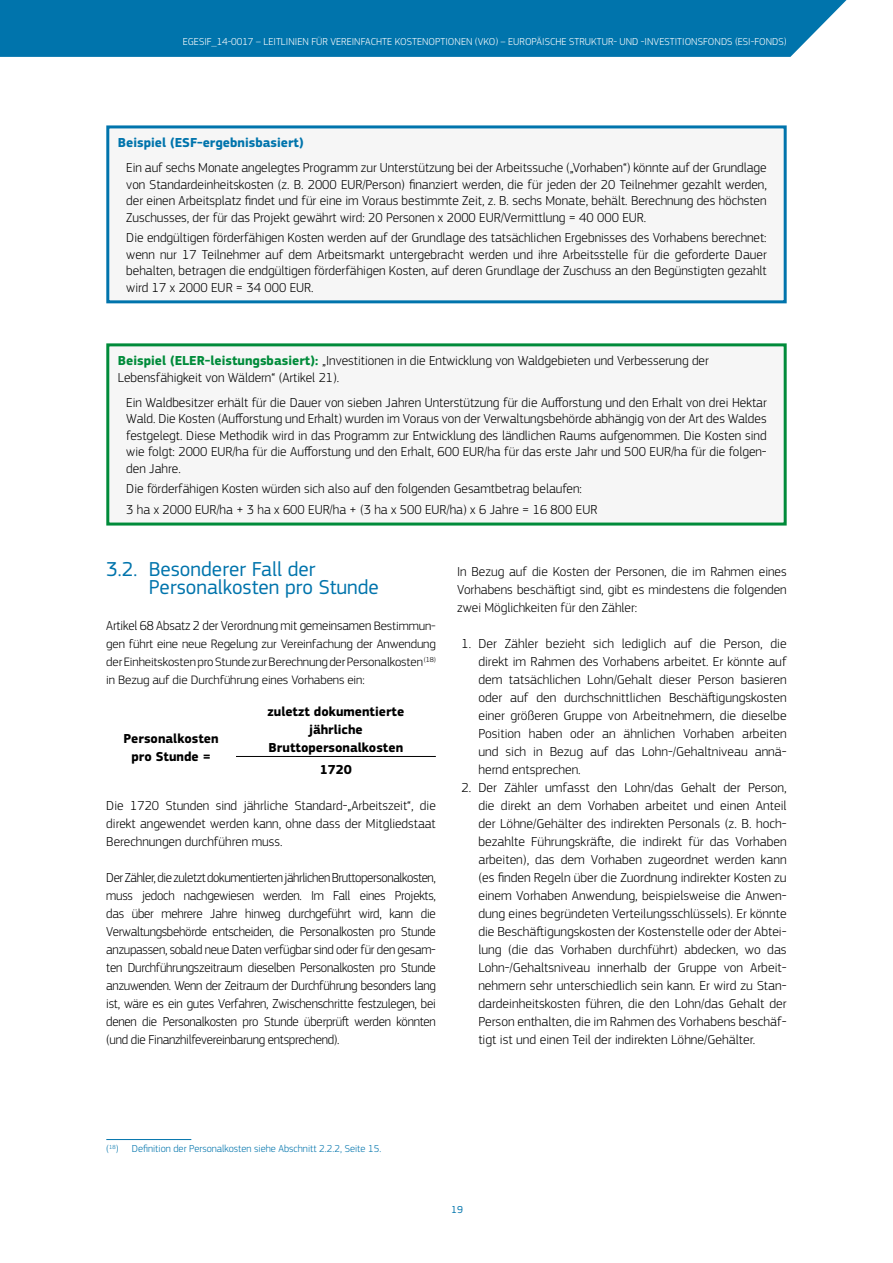
<style>
.page{position:relative;width:893px;height:1263px;background:#fff}
.page>*{position:absolute;margin:0;border:0;box-sizing:border-box;transform-origin:0 0}
.t1{font:21px/18px "EC Square Sans Pro";color:#0074ac}
.t2{font:300 13.5px/18px "EC Square Sans Pro";color:#000;text-align:justify}
.t3{font:700 13.5px/18px "EC Square Sans Pro";color:#000;text-align:center}
.t4{font:700 13.5px "EC Square Sans Pro";color:#0074ac}
.t5{font:300 12.75px/18px "EC Square Sans Pro";letter-spacing:-.01em;color:#000;text-align:justify}
.t6{font:300 10.5px "EC Square Sans Pro";letter-spacing:.005em;color:#fff}
.t7{font:300 10.5px "EC Square Sans Pro";color:#0074ac}
.t8{font:10.5px "EC Square Sans Pro";color:#0074ac}
.s1{font-weight:700;color:#008b3a}
.s2{font-size:12.75px}
</style>
<div class="page">
<div style="left:0;top:0;width:847px;height:57px;background:#0074ac"></div>
<div style="left:108px;top:127px;width:677px;height:175px;background:#f6f6f6"></div>
<div style="left:106px;top:125px;width:681px;height:178px;border:3px solid #0074ac"></div>
<div style="left:108px;top:345px;width:677px;height:179px;background:#f6f6f6"></div>
<div style="left:106px;top:343px;width:681px;height:182px;border:3px solid #008b3a"></div>
<hr style="left:236px;top:756px;width:200px;height:1px;background:#000">
<hr style="left:106px;top:1139px;width:85px;height:1px;background:#0074ac">
<p class="t6" style="left:183px;top:35px;width:605px">EGESIF_14-0017 – LEITLINIEN FÜR VEREINFACHTE KOSTENOPTIONEN (VKO) – EUROPÄISCHE STRUKTUR- UND -INVESTITIONSFONDS (ESI-FONDS)</p>
<p class="t4" style="left:118px;top:135px;width:187px">Beispiel (ESF-ergebnisbasiert)</p>
<p class="t2" style="left:126px;top:159px;width:642px;line-height:16.5px">Ein auf sechs Monate angelegtes Programm zur Unterstützung bei der Arbeitssuche („Vorhaben“) könnte auf der Grundlage von Standardeinheitskosten (z. B. 2000 EUR/Person) finanziert werden, die für jeden der 20 Teilnehmer gezahlt werden, der einen Arbeitsplatz findet und für eine im Voraus bestimmte Zeit, z. B. sechs Monate, behält. Berechnung des höchsten Zuschusses, der für das Projekt gewährt wird: 20 Personen x 2000 EUR/Vermittlung = 40 000 EUR.</p>
<p class="t2" style="left:126px;top:230px;width:642px;line-height:16.5px">Die endgültigen förderfähigen Kosten werden auf der Grundlage des tatsächlichen Ergebnisses des Vorhabens berechnet: wenn nur 17 Teilnehmer auf dem Arbeitsmarkt untergebracht werden und ihre Arbeitsstelle für die geforderte Dauer behalten, betragen die endgültigen förderfähigen Kosten, auf deren Grundlage der Zuschuss an den Begünstigten gezahlt wird 17 x 2000 EUR = 34 000 EUR.</p>
<p class="t2" style="left:118px;top:352px;width:593px;line-height:16.5px"><span class="s1">Beispiel (ELER-leistungsbasiert):</span> „Investitionen in die Entwicklung von Waldgebieten und Verbesserung der<br>Lebensfähigkeit von Wäldern“ (Artikel 21).</p>
<p class="t2" style="left:126px;top:394px;width:642px;line-height:16.5px">Ein Waldbesitzer erhält für die Dauer von sieben Jahren Unterstützung für die Aufforstung und den Erhalt von drei Hektar Wald. Die Kosten (Aufforstung und Erhalt) wurden im Voraus von der Verwaltungsbehörde abhängig von der Art des Waldes festgelegt. Diese Methodik wird in das Programm zur Entwicklung des ländlichen Raums aufgenommen. Die Kosten sind wie folgt: 2000 EUR/ha für die Aufforstung und den Erhalt, 600 EUR/ha für das erste Jahr und 500 EUR/ha für die folgen&shy;den Jahre.</p>
<p class="t2" style="left:126px;top:478px;width:472px;line-height:20.7px">Die förderfähigen Kosten würden sich also auf den folgenden Gesamtbetrag belaufen:<br>3 ha x 2000 EUR/ha + 3 ha x 600 EUR/ha + (3 ha x 500 EUR/ha) x 6 Jahre = 16 800 EUR</p>
<h1 class="t1" style="left:149px;top:560px;width:232px;text-indent:-43px">3.2. Besonderer Fall der<br>Personalkosten pro Stunde</h1>
<p class="t2" style="left:106px;top:616px;width:331px">Artikel 68 Absatz 2 der Verordnung mit gemeinsamen <span class="s2">Bestimmun-</span></p>
<p class="t5" style="left:106px;top:635px;width:331px">gen führt eine neue Regelung zur Vereinfachung der Anwendung der Einheitskosten pro Stunde zur Berechnung der Personalkosten<sup>(18) </sup>in Bezug auf die Durchführung eines Vorhabens ein:</p>
<p class="t3" style="left:267px;top:702px;width:138px">zuletzt dokumentierte jährliche<br>Bruttopersonalkosten</p>
<p class="t3" style="left:320px;top:761px;width:34px">1720</p>
<p class="t2" style="left:106px;top:796px;width:331px">Die 1720 Stunden sind jährliche Standard-„Arbeitszeit“, die direkt angewendet werden kann, ohne dass der Mitgliedstaat Berechnungen durchführen muss.</p>
<p class="t2" style="left:106px;top:868px;width:331px">Der Zähler, die zuletzt dokumentierten jährlichen Bruttopersonalkosten, muss jedoch nachgewiesen werden. Im Fall eines Projekts, das über mehrere Jahre hinweg durchgeführt wird, kann die Verwaltungsbehörde entscheiden, die Personalkosten pro Stunde anzupassen, sobald neue Daten verfügbar sind oder für den gesam&shy;ten Durchführungszeitraum dieselben Personalkosten pro Stunde anzuwenden. Wenn der Zeitraum der Durchführung besonders lang ist, wäre es ein gutes Verfahren, Zwischenschritte festzulegen, bei denen die Personalkosten pro Stunde überprüft werden könnten (und die Finanzhilfevereinbarung entsprechend).</p>
<p class="t3" style="left:124px;top:729px;width:96px">Personalkosten pro Stunde =</p>
<p class="t2" style="left:457px;top:562px;width:331px">In Bezug auf die Kosten der Personen, die im Rahmen eines Vorhabens beschäftigt sind, gibt es mindestens die folgenden zwei Möglichkeiten für den Zähler:</p>
<p class="t2" style="left:478px;top:634px;width:310px;text-indent:-17px">1. Der Zähler bezieht sich lediglich auf die Person, die direkt im Rahmen des Vorhabens arbeitet. Er könnte auf dem tatsächlichen Lohn/Gehalt dieser Person basieren oder auf den durchschnittlichen Beschäftigungskosten einer größeren Gruppe von Arbeitnehmern, die dieselbe Position haben oder an ähnlichen Vorhaben arbeiten und sich in Bezug auf das Lohn-/Gehaltniveau annä&shy;hernd entsprechen.</p>
<p class="t2" style="left:478px;top:778px;width:310px;text-indent:-17px">2. Der Zähler umfasst den Lohn/das Gehalt der Person, die direkt an dem Vorhaben arbeitet und einen Anteil der Löhne/Gehälter des indirekten Personals (z. B. hoch&shy;bezahlte Führungskräfte, die indirekt für das Vorhaben arbeiten), das dem Vorhaben zugeordnet werden kann (es finden Regeln über die Zuordnung indirekter Kosten zu einem Vorhaben Anwendung, beispielsweise die Anwen&shy;dung eines begründeten Verteilungsschlüssels). Er könnte die Beschäftigungskosten der Kostenstelle oder der Abtei&shy;lung (die das Vorhaben durchführt) abdecken, wo das Lohn-/Gehaltsniveau innerhalb der Gruppe von Arbeit&shy;nehmern sehr unterschiedlich sein kann. Er wird zu Stan&shy;dardeinheitskosten führen, die den Lohn/das Gehalt der Person enthalten, die im Rahmen des Vorhabens beschäf&shy;tigt ist und einen Teil der indirekten Löhne/Gehälter.</p>
<p class="t7" style="left:106px;top:1142px;width:277px">(<sup>18</sup>) Definition der Personalkosten siehe Abschnitt 2.2.2, Seite 15.</p>
<p class="t8" style="left:451px;top:1203px;width:13px">19</p>
</div>
